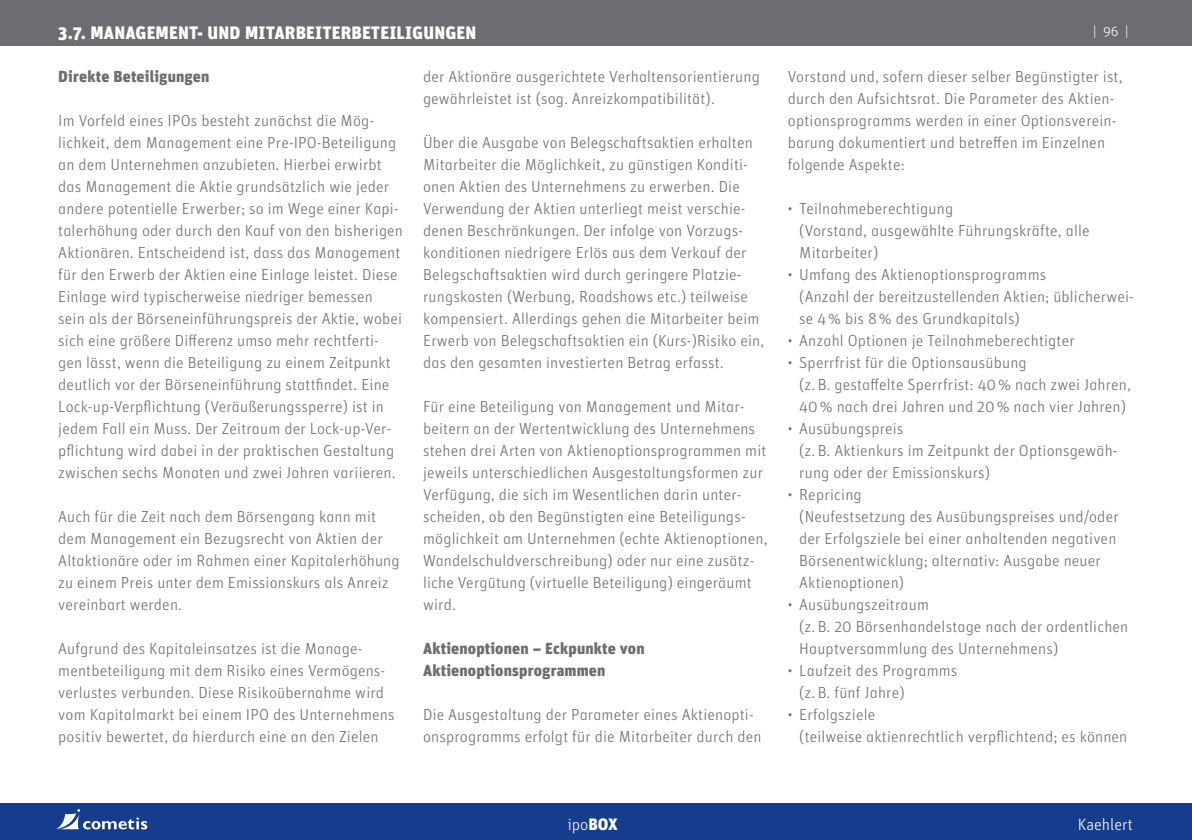
<style>
.page{position:relative;width:1192px;height:840px;background:#fff}
.page>*{position:absolute;margin:0;border:0;box-sizing:border-box;transform-origin:0 0}
.t1{font:900 18px "Unit";letter-spacing:.01em;color:#fff}
.t2{font:300 16.4px "Unit";color:#fff}
.t3{font:16px/22px "Unit Light Alternate";letter-spacing:.01em;color:#6c6d70}
.t4{font:900 16px/22px "Unit";letter-spacing:.01em;color:#6c6d70}
.t5{font:300 14px "Unit";color:#fff}
.s1{font-weight:900}
</style>
<div class="page">
<div style="left:0;top:0;width:1192px;height:46px;background:#6c6d70"></div>
<div style="left:0;top:802px;width:1192px;height:37px;background:#153c8d"></div>
<svg style="left:56px;top:809px;width:91px;height:20px"></svg>
<p class="t1" style="left:58px;top:21px;width:419px">3.7. Management- und Mitarbeiterbeteiligungen</p>
<p class="t4" style="left:58px;top:65px;width:153px">Direkte Beteiligungen</p>
<p class="t3" style="left:58px;top:109px;width:346px">Im Vorfeld eines IPOs besteht zunächst die Mög&shy;lichkeit, dem Management eine Pre-IPO-Beteiligung an dem Unternehmen anzubieten. Hierbei erwirbt das Management die Aktie grundsätzlich wie jeder andere potentielle Erwerber; so im Wege einer Kapi&shy;talerhöhung oder durch den Kauf von den bisherigen Aktionären. Entscheidend ist, dass das Management für den Erwerb der Aktien eine Einlage leistet. Diese Einlage wird typischerweise niedriger bemessen sein als der Börseneinführungspreis der Aktie, wobei sich eine größere Differenz umso mehr rechtferti&shy;gen lässt, wenn die Beteiligung zu einem Zeitpunkt deutlich vor der Börseneinführung stattfindet. Eine Lock-up-Verpflichtung (Veräußerungssperre) ist in jedem Fall ein Muss. Der Zeitraum der Lock-up-Ver&shy;pflichtung wird dabei in der praktischen Gestaltung zwischen sechs Monaten und zwei Jahren variieren.</p>
<p class="t3" style="left:58px;top:505px;width:343px">Auch für die Zeit nach dem Börsengang kann mit dem Management ein Bezugsrecht von Aktien der Altaktionäre oder im Rahmen einer Kapitalerhöhung zu einem Preis unter dem Emissionskurs als Anreiz vereinbart werden.</p>
<p class="t3" style="left:58px;top:637px;width:338px">Aufgrund des Kapitaleinsatzes ist die Manage&shy;mentbeteiligung mit dem Risiko eines Vermögens&shy;verlustes verbunden. Diese Risikoübernahme wird vom Kapitalmarkt bei einem IPO des Unternehmens positiv bewertet, da hierdurch eine an den Zielen</p>
<p class="t3" style="left:423px;top:65px;width:338px">der Aktionäre ausgerichtete Verhaltensorientierung gewährleistet ist (sog. Anreizkompatibilität).</p>
<p class="t3" style="left:423px;top:131px;width:343px">Über die Ausgabe von Belegschaftsaktien erhalten Mitarbeiter die Möglichkeit, zu günstigen Konditi&shy;onen Aktien des Unternehmens zu erwerben. Die Verwendung der Aktien unterliegt meist verschie&shy;denen Beschränkungen. Der infolge von Vorzugs&shy;konditionen niedrigere Erlös aus dem Verkauf der Belegschaftsaktien wird durch geringere Platzie&shy;rungskosten (Werbung, Roadshows etc.) teilweise kompensiert. Allerdings gehen die Mitarbeiter beim Erwerb von Belegschaftsaktien ein (Kurs-)Risiko ein, das den gesamten investierten Betrag erfasst.</p>
<p class="t3" style="left:423px;top:395px;width:346px">Für eine Beteiligung von Management und Mitar&shy;beitern an der Wertentwicklung des Unternehmens stehen drei Arten von Aktienoptionsprogrammen mit jeweils unterschiedlichen Ausgestaltungsformen zur Verfügung, die sich im Wesentlichen darin unter&shy;scheiden, ob den Begünstigten eine Beteiligungs&shy;möglichkeit am Unternehmen (echte Aktienoptionen, Wandelschuldverschreibung) oder nur eine zusätz&shy;liche Vergütung (virtuelle Beteiligung) eingeräumt wird.</p>
<p class="t4" style="left:423px;top:637px;width:223px">Aktienoptionen – Eckpunkte von<br>Aktienoptionsprogrammen</p>
<p class="t3" style="left:423px;top:703px;width:340px">Die Ausgestaltung der Parameter eines Aktienopti&shy;onsprogramms erfolgt für die Mitarbeiter durch den</p>
<p class="t5" style="left:1093px;top:23px;width:37px">| 96 |</p>
<p class="t3" style="left:788px;top:65px;width:336px">Vorstand und, sofern dieser selber Begünstigter ist, durch den Aufsichtsrat. Die Parameter des Aktien&shy;optionsprogramms werden in einer Optionsverein&shy;barung dokumentiert und betreffen im Einzelnen folgende Aspekte:</p>
<p class="t3" style="left:799px;top:197px;width:292px;text-indent:-11px">• Teilnahmeberechtigung<br>(Vorstand, ausgewählte Führungskräfte, alle<br>Mitarbeiter)</p>
<p class="t3" style="left:799px;top:263px;width:336px;text-indent:-11px">• Umfang des Aktienoptionsprogramms<br>(Anzahl der bereitzustellenden Aktien; üblicherwei&shy;se 4% bis 8% des Grundkapitals)</p>
<p class="t3" style="left:788px;top:329px;width:288px">• Anzahl Optionen je Teilnahmeberechtigter</p>
<p class="t3" style="left:799px;top:351px;width:333px;text-indent:-11px">• Sperrfrist für die Optionsausübung<br>(z. B. gestaffelte Sperrfrist: 40% nach zwei Jahren,<br>40% nach drei Jahren und 20% nach vier Jahren)</p>
<p class="t3" style="left:799px;top:417px;width:320px;text-indent:-11px">• Ausübungspreis<br>(z. B. Aktienkurs im Zeitpunkt der Optionsgewäh&shy;rung oder der Emissionskurs)</p>
<p class="t3" style="left:799px;top:483px;width:321px;text-indent:-11px">• Repricing<br>(Neufestsetzung des Ausübungspreises und/oder der Erfolgsziele bei einer anhaltenden negativen Börsenentwicklung; alternativ: Ausgabe neuer Aktienoptionen)</p>
<p class="t3" style="left:799px;top:593px;width:330px;text-indent:-11px">• Ausübungszeitraum<br>(z. B. 20 Börsenhandelstage nach der ordentlichen<br>Hauptversammlung des Unternehmens)</p>
<p class="t3" style="left:799px;top:659px;width:160px;text-indent:-11px">• Laufzeit des Programms (z. B. fünf Jahre)</p>
<p class="t3" style="left:799px;top:703px;width:330px;text-indent:-11px">• Erfolgsziele<br>(teilweise aktienrechtlich verpflichtend; es können</p>
<p class="t2" style="left:567px;top:814px;width:52px">ipo<span class="s1">BOX</span></p>
<p class="t2" style="left:1078px;top:813px;width:57px">Kaehlert</p>
</div>
